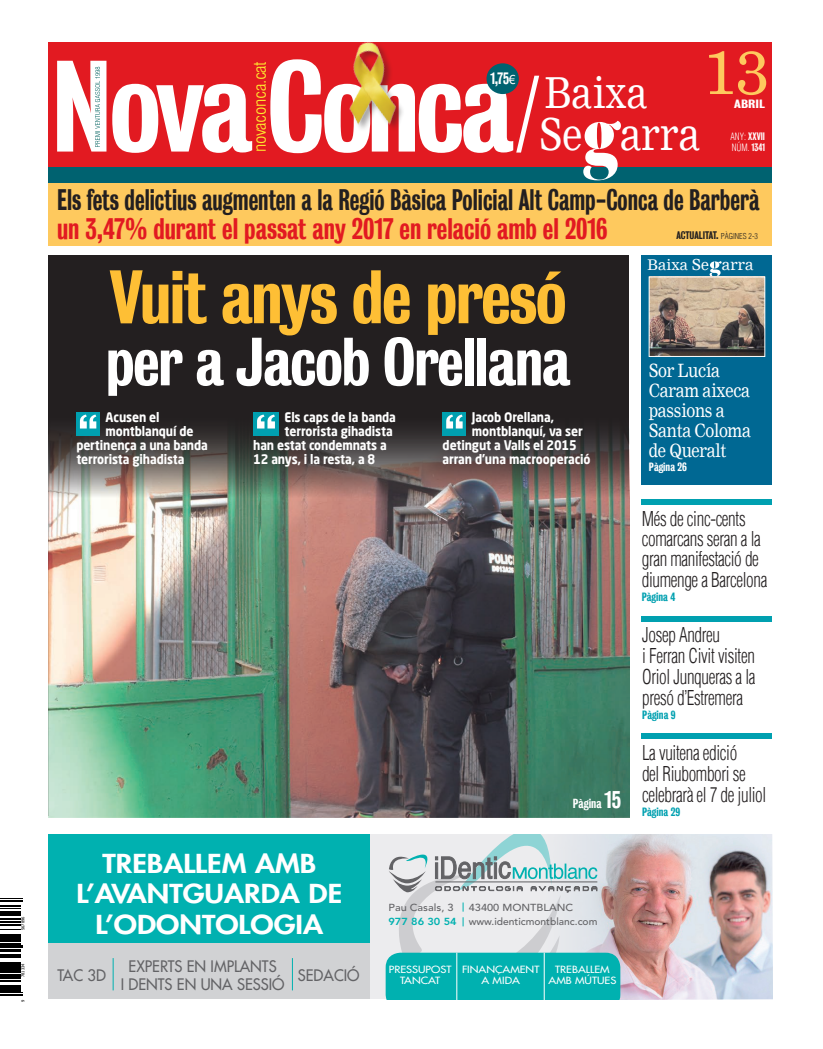
<style>
.page{position:relative;width:823px;height:1049px;background:#fff}
.page>*{position:absolute;margin:0;border:0;box-sizing:border-box;transform-origin:0 0}
.t1{font:118.2px "Bureau Grotesque Three Five";letter-spacing:-.03em;color:#fff}
.t2{font:68.9px "Bureau Grotesque Three Five";letter-spacing:-.02em;color:#febf35;scale:1.05 1}
.t3{font:62px "Bureau Grotesque Three Five";letter-spacing:-.02em;color:#fff;scale:1.05 1}
.t4{font:60.6px "Nimrod";color:#fec95e;scale:1.05 1}
.t5{font:43.4px "Nimrod";color:#fff;scale:.87 1}
.t6{font:41.9px "Nimrod";color:#fff;scale:.87 1}
.t7{font:27.2px "Bureau Grotesque Three Five";color:#231f20;scale:.87 1}
.t8{font:27.2px "Bureau Grotesque Three Five";color:#e21a21;scale:.95 1}
.t9{font:800 25.4px/30.5px "Futura";color:#fff;text-align:center;scale:1.16 1}
.t10{font:20px/21px "Switzerland Cond Light Plain";letter-spacing:-.02em;color:#231f20;scale:.85 1}
.t11{font:18px/20px "Nimrod";letter-spacing:-.02em;color:#fff;scale:.87 1}
.t12{font:300 condensed 16.6px "Swiss 721 BT";letter-spacing:-.02em;color:#ffe92f;scale:1.13 1}
.t13{font:15.5px/18px "Futura";color:#636366;text-align:center;scale:.96 1}
.t14{font:15.1px "Bureau Grotesque Three Five";color:#fff;scale:.93 1}
.t15{font:15px "Nimrod";color:#fff}
.t16{font:700 13.1px "Neo Sans Pro";letter-spacing:-.01em;color:#fff;scale:.91 1}
.t17{font:12.1px "Bureau Grotesque Three Five";color:#fff}
.t18{font:11px "Bureau Grotesque Three Five";color:#00a0b0}
.t19{font:11px "Bureau Grotesque Three Five";color:#fff}
.t20{font:11px "Bureau Grotesque Three Five";color:#fff;scale:1.35 1}
.t21{font:500 10.2px/13.9px "Avenir";color:#636366;scale:1.08 1}
.t22{font:10.1px "Bureau Grotesque Three Five";letter-spacing:-.005em;color:#231f20}
.t23{font:9.9px "Bureau Grotesque Three Five";letter-spacing:.01em;color:#fff;scale:.88 1}
.t24{font:9.9px "Switzerland Cond Light Plain";color:#fff;scale:.88 1}
.t25{font:9.7px/11px "Futura";color:#fff;text-align:center;scale:1.15 1}
.t26{font:5px "Tahoma Normal";letter-spacing:.005em;color:#000}
.s1{font-family:"Tahoma";font-size:12.3px}
.s2{font-family:"Switzerland Cond Light Plain"}
.s3{font-family:"Bureau Grotesque Three Five"}
.s4{font-family:"Switzerland Cond Light Plain";font-size:8px}
.s5{font-size:22.1px}
.s6{font-weight:800;color:#00b1b0}
.s7{font-size:14.5px}
</style>
<div class="page">
<div style="left:641px;top:255px;width:130px;height:230px;background:#006893"></div>
<div style="left:48px;top:181px;width:723px;height:65px;background:#fec95e"></div>
<div style="left:48px;top:255px;width:580px;height:561px;background:#231f20"></div>
<img style="left:48px;top:430px;width:580px;height:387px">
<div style="left:76px;top:411px;width:24px;height:24px;background:#00a0b0"></div>
<svg style="left:80px;top:415px;width:16px;height:13px"></svg>
<div style="left:253px;top:411px;width:26px;height:24px;background:#00a0b0"></div>
<svg style="left:257px;top:415px;width:18px;height:13px"></svg>
<div style="left:442px;top:411px;width:24px;height:24px;background:#00a0b0"></div>
<svg style="left:446px;top:415px;width:16px;height:13px"></svg>
<div style="left:48px;top:42px;width:723px;height:139px;background:#e21a21"></div>
<div style="left:48px;top:167px;width:723px;height:15px;background:#006270"></div>
<div style="left:641px;top:499px;width:130px;height:6px;background:#00a0b0"></div>
<svg style="left:0;top:898px;width:23px;height:98px"></svg>
<svg style="left:0;top:992px;width:22px;height:3px"></svg>
<hr style="left:0;top:988px;width:20px;height:3px;background:#000">
<hr style="left:0;top:985px;width:20px;height:2px;background:#000">
<svg style="left:0;top:978px;width:20px;height:4px"></svg>
<hr style="left:0;top:975px;width:20px;height:2px;background:#000">
<hr style="left:0;top:971px;width:20px;height:2px;background:#000">
<div style="left:0;top:965px;width:20px;height:5px;background:#000"></div>
<hr style="left:0;top:963px;width:20px;height:2px;background:#000">
<svg style="left:0;top:954px;width:20px;height:8px"></svg>
<hr style="left:0;top:949px;width:20px;height:2px;background:#000">
<svg style="left:0;top:943px;width:22px;height:5px"></svg>
<hr style="left:0;top:938px;width:20px;height:3px;background:#000">
<svg style="left:0;top:919px;width:20px;height:18px"></svg>
<hr style="left:0;top:912px;width:20px;height:4px;background:#000">
<svg style="left:0;top:898px;width:22px;height:13px"></svg>
<div style="left:486px;top:63px;width:32px;height:31px;background:#006270;border-radius:50%"></div>
<svg style="left:95px;top:67px;width:5px;height:80px"></svg>
<svg style="left:583px;top:121px;width:37px;height:59px"></svg>
<svg style="left:516px;top:76px;width:23px;height:77px"></svg>
<svg style="left:709px;top:261px;width:12px;height:16px"></svg>
<div style="left:641px;top:733px;width:130px;height:6px;background:#00a0b0"></div>
<div style="left:641px;top:615px;width:130px;height:6px;background:#00a0b0"></div>
<div style="left:48px;top:932px;width:321px;height:67px;background:#d1d2d4"></div>
<img style="left:620px;top:835px;width:151px;height:164px">
<div style="left:48px;top:835px;width:321px;height:108px;background:#00b1b0"></div>
<hr style="left:113px;top:958px;width:1px;height:32px;background:#00b1b0">
<hr style="left:292px;top:958px;width:1px;height:32px;background:#00b1b0">
<svg style="left:378px;top:835px;width:242px;height:164px;background:#9ccfd1"></svg>
<img style="left:650px;top:279px;width:112px;height:76px">
<div style="left:648px;top:277px;width:116px;height:80px;border:1px solid #fff"></div>
<img style="left:349px;top:42px;width:53px;height:87px">
<p class="t26" style="left:20px;top:930px;width:15px;rotate:-90deg">567896</p>
<p class="t26" style="left:20px;top:977px;width:15px;rotate:-90deg">781334</p>
<p class="t26" style="left:20px;top:1002px;width:4px;rotate:-90deg">9</p>
<h1 class="t1" style="left:51px;top:38px;width:463px">NovaConca</h1>
<p class="t12" style="left:250px;top:152px;width:82px;rotate:-90deg">novaconca.cat</p>
<p class="t14" style="left:490px;top:69px;width:28px">1,75<span class="s1">€</span></p>
<h3 class="t6" style="left:544px;top:67px;width:119px">Baixa</h3>
<h3 class="t5" style="left:539px;top:108px;width:186px">Se arra</h3>
<h3 class="t4" style="left:704px;top:36px;width:62px">13</h3>
<p class="t20" style="left:733px;top:97px;width:6px">abril</p>
<p class="t23" style="left:730px;top:130px;width:41px"><span class="s2">Any:</span> XXVII</p>
<p class="t24" style="left:731px;top:142px;width:39px">Núm. <span class="s3">1341</span></p>
<h3 class="t7" style="left:57px;top:184px;width:808px">Els fets delictius augmenten a la Regió Bàsica Policial Alt Camp-Conca de Barberà</h3>
<h3 class="t8" style="left:57px;top:213px;width:580px">un 3,47% durant el passat any 2017 en relació amb el 2016</h3>
<p class="t22" style="left:676px;top:230px;width:83px">ACTUALITAT. <span class="s4">Pàgines 2-3</span></p>
<h2 class="t2" style="left:109px;top:257px;width:436px">Vuit anys de presó</h2>
<h3 class="t3" style="left:106px;top:326px;width:443px">per a Jacob Orellana</h3>
<p class="t16" style="left:105px;top:408px;width:61px">Acusen el</p>
<p class="t16" style="left:105px;top:422px;width:98px">montblanquí de</p>
<p class="t16" style="left:76px;top:436px;width:146px">pertinença a una banda</p>
<p class="t16" style="left:76px;top:450px;width:120px">terrorista gihadista</p>
<p class="t16" style="left:284px;top:408px;width:124px">Els caps de la banda</p>
<p class="t16" style="left:284px;top:422px;width:120px">terrorista gihadista</p>
<p class="t16" style="left:253px;top:436px;width:148px">han estat condemnats a</p>
<p class="t16" style="left:253px;top:450px;width:136px">12 anys, i la resta, a 8</p>
<p class="t16" style="left:471px;top:408px;width:92px">Jacob Orellana,</p>
<p class="t16" style="left:471px;top:422px;width:123px">montblanquí, va ser</p>
<p class="t16" style="left:442px;top:436px;width:149px">detingut a Valls el 2015</p>
<p class="t16" style="left:442px;top:450px;width:164px">arran d’una macrooperació</p>
<h3 class="t9" style="left:77px;top:848px;width:230px">TREBALLEM AMB<br>L’AVANTGUARDA DE<br>L’ODONTOLOGIA</h3>
<p class="t17" style="left:572px;top:796px;width:50px">Pàgina <span class="s5">15</span></p>
<p class="t21" style="left:388px;top:900px;width:62px">Pau Casals, 3</p>
<p class="t21" style="left:388px;top:900px;width:195px;text-indent:80px">43400 MONTBLANC<br><span class="s6">977 86 30 54</span> www.identicmontblanc.com</p>
<p class="t13" style="left:121px;top:957px;width:172px">EXPERTS EN IMPLANTS<br>I DENTS EN UNA SESSIÓ</p>
<p class="t25" style="left:461px;top:964px;width:69px">FINANÇAMENT<br>A MIDA</p>
<p class="t13" style="left:57px;top:966px;width:52px">TAC 3D</p>
<p class="t13" style="left:298px;top:966px;width:66px">SEDACIÓ</p>
<p class="t25" style="left:548px;top:964px;width:60px">TREBALLEM<br>AMB MÚTUES</p>
<p class="t25" style="left:388px;top:964px;width:56px">PRESSUPOST<br>TANCAT</p>
<p class="t15" style="left:647px;top:255px;width:107px"><span class="s7">Baixa</span> Se arra</p>
<h3 class="t11" style="left:648px;top:360px;width:119px">Sor Lucía<br>Caram aixeca passions a<br>Santa Coloma de Queralt</h3>
<p class="t19" style="left:648px;top:460px;width:40px">Pàgina 26</p>
<h3 class="t10" style="left:641px;top:508px;width:149px;line-height:20.4px">Més de cinc-cents comarcans seran a la gran manifestació de diumenge a Barcelona</h3>
<p class="t18" style="left:641px;top:590px;width:35px">Pàgina 4</p>
<h3 class="t10" style="left:642px;top:624px;width:135px">Josep Andreu<br>i Ferran Civit visiten<br>Oriol Junqueras a la presó d’Estremera</h3>
<p class="t18" style="left:642px;top:709px;width:35px">Pàgina 9</p>
<h3 class="t10" style="left:641px;top:742px;width:148px">La vuitena edició<br>del Riubombori se celebrarà el 7 de juliol</h3>
<p class="t18" style="left:641px;top:805px;width:40px">Pàgina 29</p>
</div>
